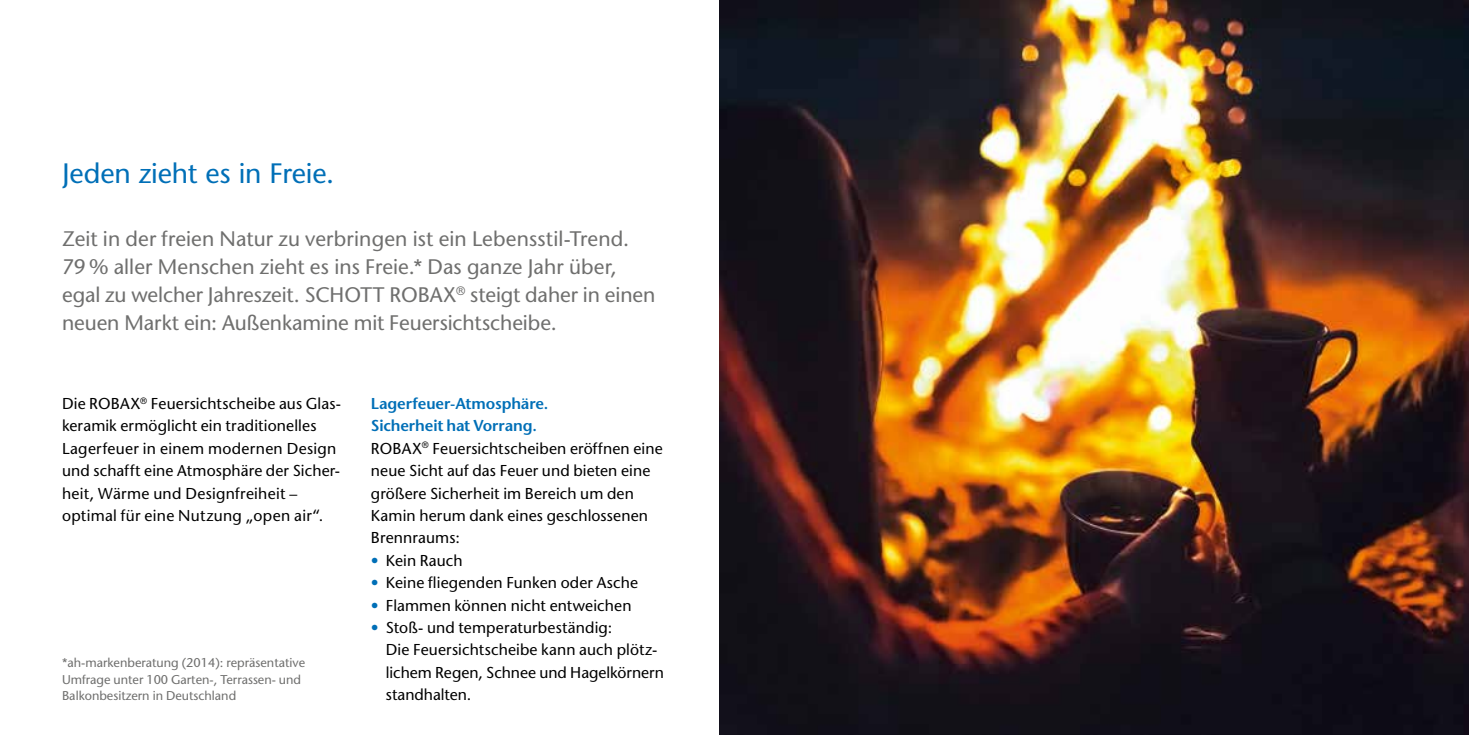
<style>
.page{position:relative;width:1469px;height:735px;background:#fff}
.page>*{position:absolute;margin:0;border:0;box-sizing:border-box;transform-origin:0 0}
.t1{font:500 28px "Stone Sans Std";letter-spacing:-.005em;color:#006fb7}
.t2{font:500 21px/28px "Stone Sans Std";color:#6f6f6e}
.t3{font:500 15.75px/22.4px "Stone Sans Std";letter-spacing:.01em;color:#000}
.t4{font:500 12.6px/16.6px "Stone Sans Std";color:#6f6f6e}
.s1{font-weight:600;color:#006fb7}
.s2{color:#006fb7}
</style>
<div class="page">
<img style="left:719px;top:0;width:749px;height:734px">
<h1 class="t1" style="left:62px;top:156px;width:274px">Jeden zieht es in Freie.</h1>
<p class="t2" style="left:62px;top:224px;width:595px">Zeit in der freien Natur zu verbringen ist ein Lebensstil-Trend.<br>79% aller Menschen zieht es ins Freie.* Das ganze Jahr über, egal zu welcher Jahreszeit. SCHOTT ROBAX<sup>®</sup> steigt daher in einen neuen Markt ein: Außenkamine mit Feuersichtscheibe.</p>
<p class="t3" style="left:62px;top:392px;width:279px">Die ROBAX<sup>®</sup> Feuersichtscheibe aus Glas&shy;keramik ermöglicht ein traditionelles Lagerfeuer in einem modernen Design und schafft eine Atmosphäre der Sicher&shy;heit, Wärme und Designfreiheit – optimal für eine Nutzung „open air“.</p>
<p class="t4" style="left:62px;top:654px;width:245px">*ah-markenberatung (2014): repräsentative<br>Umfrage unter 100 Garten-, Terrassen- und<br>Balkonbesitzern in Deutschland</p>
<p class="t3" style="left:371px;top:392px;width:293px"><span class="s1">Lagerfeuer-Atmosphäre.<br>Sicherheit hat Vorrang.<br></span>ROBAX<sup>®</sup> Feuersichtscheiben eröffnen eine neue Sicht auf das Feuer und bieten eine größere Sicherheit im Bereich um den<br>Kamin herum dank eines geschlossenen<br>Brennraums:</p>
<p class="t3" style="left:371px;top:548px;width:93px"><span class="s2">•</span> Kein Rauch</p>
<p class="t3" style="left:371px;top:571px;width:269px"><span class="s2">•</span> Keine fliegenden Funken oder Asche</p>
<p class="t3" style="left:371px;top:593px;width:262px"><span class="s2">•</span> Flammen können nicht entweichen</p>
<p class="t3" style="left:386px;top:616px;width:280px;text-indent:-15px"><span class="s2">•</span> Stoß- und temperaturbeständig:<br>Die Feuersichtscheibe kann auch plötz&shy;lichem Regen, Schnee und Hagelkörnern standhalten.</p>
</div>
